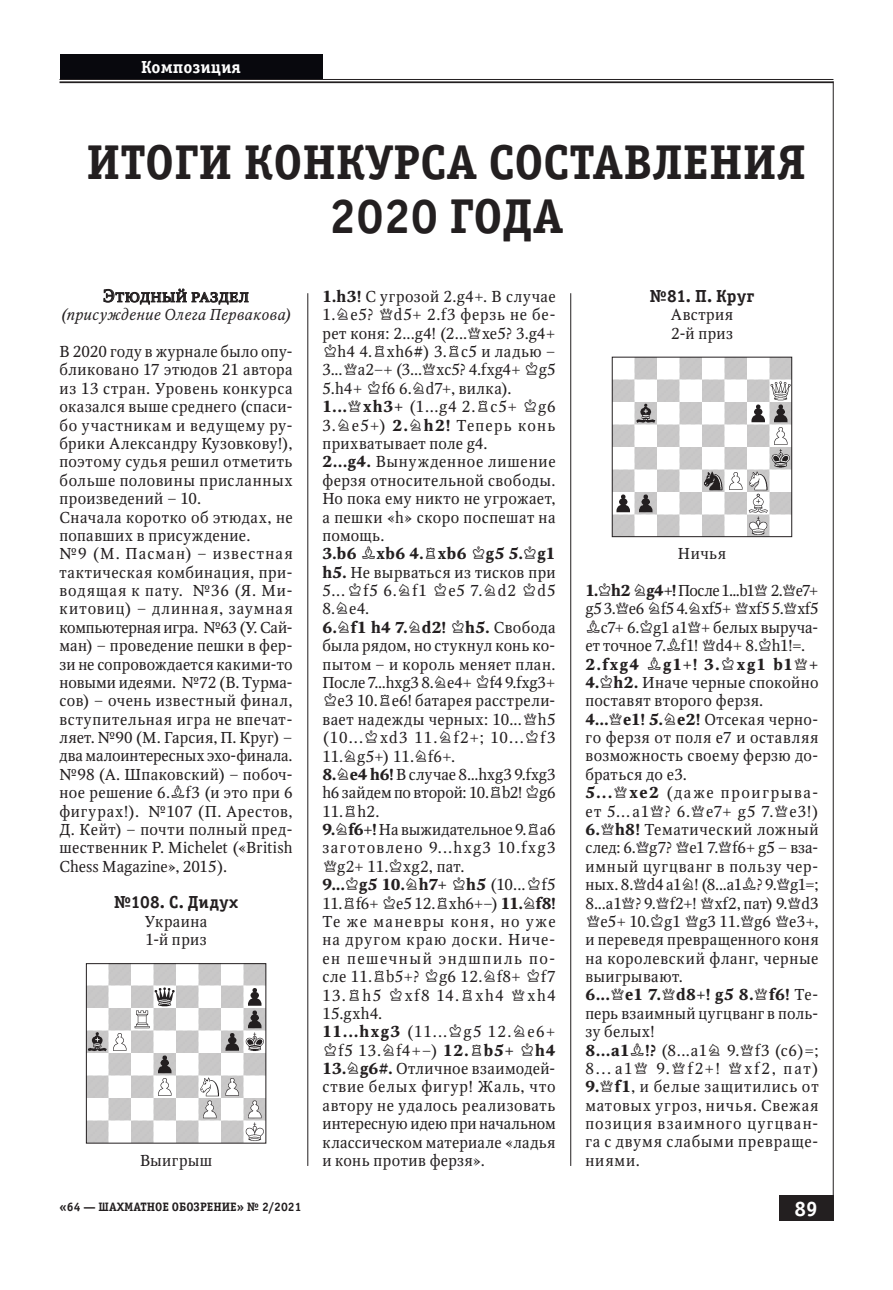
<style>
.page{position:relative;width:893px;height:1290px;background:#fff}
.page>*{position:absolute;margin:0;border:0;box-sizing:border-box;transform-origin:0 0}
.t1{font:700 49px/54.2px "Officina Serif C";color:#231f20;text-align:center}
.t2{font:700 21px "Officina Serif C";color:#fff}
.t3{font:700 17.5px "Officina Serif C";letter-spacing:.015em;color:#231f20}
.t4{font:17.5px "Octava SCC";letter-spacing:.02em;color:#231f20}
.t5{font:700 17.5px "Officina Serif C";color:#fff}
.t6{font:15.75px/18.4px "Octava Chess";letter-spacing:.03em;color:#231f20}
.t7{font:15.75px/18.4px "Octava C";letter-spacing:.02em;color:#231f20}
.t8{font:italic 15.75px "Octava C";letter-spacing:.025em;color:#231f20}
.t9{font:700 12.25px "Officina Serif C";color:#231f20}
.s1{font-family:"Octava Chess"}
.s2{font-weight:700}
</style>
<div class="page">
<div style="left:779px;top:1195px;width:54px;height:26px;background:#231f20"></div>
<hr style="left:833px;top:81px;width:1px;height:1140px;background:#231f20">
<hr style="left:60px;top:79px;width:773px;height:1px;background:#231f20">
<hr style="left:60px;top:81px;width:773px;height:2px;background:#231f20">
<hr style="left:307px;top:293px;width:1px;height:873px;background:#231f20">
<hr style="left:570px;top:293px;width:1px;height:873px;background:#231f20">
<svg style="left:103px;top:288px;width:146px;height:17px"></svg>
<img style="left:88px;top:965px;width:176px;height:176px">
<div style="left:86px;top:963px;width:180px;height:180px;border:1px solid #231f20"></div>
<img style="left:614px;top:359px;width:176px;height:176px">
<div style="left:612px;top:357px;width:180px;height:180px;border:1px solid #231f20"></div>
<div style="left:60px;top:55px;width:262px;height:24px;background:#08080d"></div>
<p class="t5" style="left:141px;top:58px;width:101px">Композиция</p>
<h1 class="t1" style="left:87px;top:136px;width:721px">ИТОГИ КОНКУРСА СОСТАВЛЕНИЯ<br>2020 ГОДА</h1>
<p class="t4" style="left:103px;top:286px;width:147px">Этюдный раздел</p>
<p class="t8" style="left:60px;top:306px;width:233px">(присуждение Олега Первакова)</p>
<p class="t6" style="left:60px;top:343px;width:235px">В 2020 году в журнале было опу&shy;бликовано 17 этюдов 21 автора из 13 стран. Уровень конкурса оказался выше среднего (спаси&shy;бо участникам и ведущему ру&shy;брики Александру Кузовкову!), поэтому судья решил отметить больше половины присланных произведений – 10.<br>Сначала коротко об этюдах, не попавших в присуждение.<br>№9 (М. Пасман) – известная тактическая комбинация, при&shy;водящая к пату. №36 (Я. Ми&shy;китовиц) – длинная, заумная компьютерная игра. №63 (У. Сай&shy;ман) – проведение пешки в фер&shy;зи не сопровождается какими-то новыми идеями. №72 (В. Турма&shy;сов) – очень известный финал, вступительная игра не впечат&shy;ляет. №90 (М. Гарсия, П. Круг) – два малоинтересных эхо-финала. №98 (А. Шпаковский) – побоч&shy;ное решение 6.Bf3 (и это при 6</p>
<p class="t7" style="left:60px;top:802px;width:235px;text-align:justify"><span class="s1">фигурах!).</span> №107 (П. Арестов, Д. Кейт) – почти полный пред&shy;шественник P. Michelet («British Chess Magazine», 2015).</p>
<p class="t3" style="left:114px;top:892px;width:126px">№108. С. Дидух</p>
<p class="t7" style="left:145px;top:912px;width:64px">Украина<br>1-й приз</p>
<p class="t7" style="left:140px;top:1151px;width:74px">Выигрыш</p>
<p class="t6" style="left:322px;top:288px;width:235px"><span class="s2">1.h3!</span> С угрозой 2.g4+. В случае<br>1.Ne5? Qd5+ 2.f3 ферзь не бе&shy;рет коня: 2...g4! (2...Qxe5? 3.g4+<br>Kh4 4.Rxh6#) 3.Rc5 и ладью –<br>3...Qa2–+ (3...Qxc5? 4.fxg4+ Kg5<br>5.h4+ Kf6 6.Nd7+, вилка).<br><span class="s2">1...Qxh3+</span> (1...g4 2.Rc5+ Kg6<br>3.Ne5+) <span class="s2">2.Nh2!</span> Теперь конь прихватывает поле g4.<br><span class="s2">2...g4.</span> Вынужденное лишение ферзя относительной свободы.<br>Но пока ему никто не угрожает, а пешки «h» скоро поспешат на помощь.</p>
<p class="t6" style="left:322px;top:545px;width:235px"><span class="s2">3.b6 Bxb6 4.Rxb6 Kg5 5.Kg1 h5.</span> Не вырваться из тисков при<br>5...Kf5 6.Nf1 Ke5 7.Nd2 Kd5<br>8.Ne4.<br><span class="s2">6.Nf1 h4 7.Nd2! Kh5.</span> Свобода была рядом, но стукнул конь ко&shy;пытом – и король меняет план.<br>После 7...hxg3 8.Ne4+ Kf4 9.fxg3+<br>Ke3 10.Re6! батарея расстрели&shy;вает надежды черных: 10...Qh5 (10...Kxd3 11.Nf2+; 10...Kf3<br>11.Ng5+) 11.Nf6+.<br><span class="s2">8.Ne4 h6!</span> В случае 8...hxg3 9.fxg3 h6 зайдем по второй: 10.Rb2! Kg6<br>11.Rh2.<br><span class="s2">9.Nf6+!</span> На выжидательное 9.Ra6 заготовлено 9...hxg3 10.fxg3<br>Qg2+ 11.Kxg2, пат.<br><span class="s2">9...Kg5 10.Nh7+ Kh5</span> (10...Kf5<br>11.Rf6+ Ke5 12.Rxh6+–) <span class="s2">11.Nf8!<br></span>Те же маневры коня, но уже на другом краю доски. Ниче&shy;ен пешечный эндшпиль по&shy;сле 11.Rb5+? Kg6 12.Nf8+ Kf7<br>13.Rh5 Kxf8 14.Rxh4 Qxh4<br>15.gxh4.<br><span class="s2">11...hxg3</span> (11...Kg5 12.Ne6+<br>Kf5 13.Nf4+–) <span class="s2">12.Rb5+ Kh4<br>13.Ng6#.</span> Отличное взаимодей&shy;ствие белых фигур! Жаль, что автору не удалось реализовать интересную идею при начальном классическом материале «ладья и конь против ферзя».</p>
<p class="t3" style="left:649px;top:286px;width:106px">№81. П. Круг</p>
<p class="t7" style="left:671px;top:306px;width:64px">Австрия<br>2-й приз</p>
<p class="t7" style="left:678px;top:545px;width:50px">Ничья</p>
<p class="t6" style="left:585px;top:582px;width:235px;text-align:justify"><span class="s2">1.Kh2 Ng4+!</span> После 1...b1Q 2.Qe7+ g5 3.Qe6 Nf5 4.Nxf5+ Qxf5 5.Qxf5<br>Bc7+ 6.Kg1 a1Q+ белых выруча&shy;ет точное 7.Bf1! Qd4+ 8.Kh1!=.</p>
<p class="t6" style="left:585px;top:655px;width:235px"><span class="s2">2.fxg4 Bg1+! 3.Kxg1 b1Q+<br>4.Kh2.</span> Иначе черные спокойно поставят второго ферзя.<br><span class="s2">4...Qe1! 5.Ne2!</span> Отсекая черно&shy;го ферзя от поля е7 и оставляя возможность своему ферзю до&shy;браться до е3.<br><span class="s2">5...Qxe2</span> (даже проигрыва&shy;ет 5...a1Q? 6.Qe7+ g5 7.Qe3!)<br><span class="s2">6.Qh8!</span> Тематический ложный след: 6.Qg7? Qe1 7.Qf6+ g5 – вза&shy;имный цугцванг в пользу чер&shy;ных. 8.Qd4 a1N! (8...a1B? 9.Qg1=;<br>8...a1Q? 9.Qf2+! Qxf2, пат) 9.Qd3<br>Qe5+ 10.Kg1 Qg3 11.Qg6 Qe3+, и переведя превращенного коня на королевский фланг, черные выигрывают.<br><span class="s2">6...Qe1 7.Qd8+! g5 8.Qf6!</span> Те&shy;перь взаимный цугцванг в поль&shy;зу белых!<br><span class="s2">8...a1B!?</span> (8...a1N 9.Qf3 (с6)=;<br>8... a1Q 9.Qf2+! Qxf2, пат)<br><span class="s2">9.Qf1</span>, и белые защитились от матовых угроз, ничья. Свежая позиция взаимного цугцван&shy;га с двумя слабыми превраще&shy;ниями.</p>
<p class="t9" style="left:60px;top:1200px;width:243px">«64 — ШАХМАТНОЕ ОБОЗРЕНИЕ» № 2/2021</p>
<h2 class="t2" style="left:794px;top:1196px;width:25px">89</h2>
</div>
